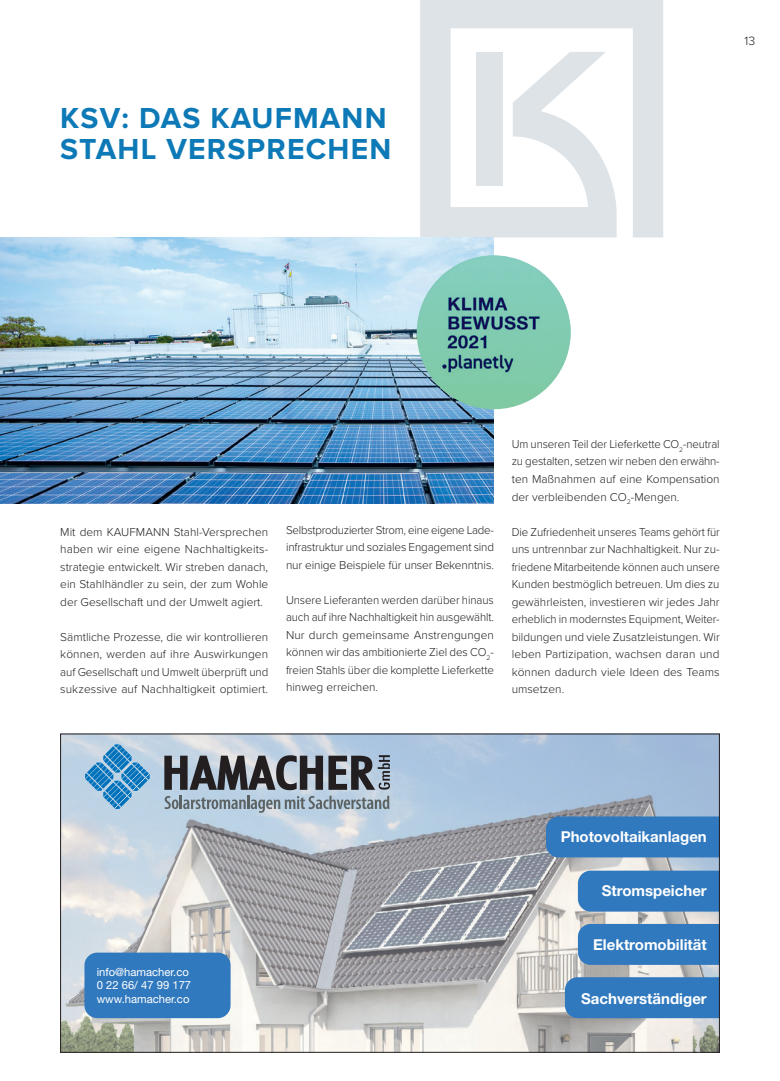
<style>
.page{position:relative;width:780px;height:1081px;background:#fff}
.page>*{position:absolute;margin:0;border:0;box-sizing:border-box;transform-origin:0 0}
.unter_Claim{font:700 30px "Proxima Nova";letter-spacing:.04em;color:#0d79b6}
.t1{font:700 15px "Helvetica Neue LT Std";color:#fff}
.Historie{font:300 12.5px "Proxima Nova";color:#231f20}
.copy{font:300 11.88px/17.5px "Proxima Nova";color:#231f20;text-align:justify}
.copy-2{font:300 11.88px/17.5px "Proxima Nova";color:#231f20;text-align:justify;scale:.96 1}
.t2{font:11.25px/13.5px "Helvetica Neue LT Std";color:#fff}
</style>
<div class="page">
<svg style="left:420px;top:0;width:243px;height:237px;fill:#dee3e7"></svg>
<img style="left:0;top:237px;width:494px;height:266px">
<img style="left:416px;top:255px;width:154px;height:154px;border-radius:77px">
<img style="left:62px;top:735px;width:655px;height:315px">
<div style="left:84px;top:952px;width:146px;height:66px;background:#3179be;border-radius:13px"></div>
<div style="left:546px;top:816px;width:171px;height:41px;background:#3179be"></div>
<div style="left:578px;top:870px;width:139px;height:41px;background:#3179be"></div>
<div style="left:578px;top:924px;width:139px;height:41px;background:#3179be"></div>
<div style="left:565px;top:977px;width:152px;height:41px;background:#3179be"></div>
<svg style="left:164px;top:755px;width:226px;height:35px;background:#6b6f77"></svg>
<svg style="left:85px;top:744px;width:65px;height:65px;background:#76aed4"></svg>
<svg style="left:164px;top:796px;width:225px;height:16px;background:#9bacb8"></svg>
<p class="unter_Claim" style="left:60px;top:101px;width:328px">KSV: DAS KAUFMANN</p>
<p class="unter_Claim" style="left:60px;top:132px;width:332px">STAHL VERSPRECHEN</p>
<p class="Historie" style="left:744px;top:32px;width:12px">13</p>
<p class="copy" style="left:60px;top:522px;width:209px">Mit dem KAUFMANN Stahl-Versprechen haben wir eine eigene Nachhaltigkeits&shy;strategie entwickelt. Wir streben danach, ein Stahlhändler zu sein, der zum Wohle der Gesellschaft und der Umwelt agiert.</p>
<p class="copy" style="left:60px;top:627px;width:209px">Sämtliche Prozesse, die wir kontrollieren können, werden auf ihre Auswirkungen auf Gesellschaft und Umwelt überprüft und sukzessive auf Nachhaltigkeit optimiert.</p>
<p class="copy" style="left:286px;top:520px;width:209px">Selbstproduzierter Strom, eine eigene Lade&shy;infrastruktur und soziales Engagement sind nur einige Beispiele für unser Bekenntnis.</p>
<p class="copy" style="left:286px;top:590px;width:209px">Unsere Lieferanten werden darüber hinaus auch auf ihre Nachhaltigkeit hin ausgewählt.<br>Nur durch gemeinsame Anstrengungen können wir das ambitionierte Ziel des CO<sub>2</sub>- freien Stahls über die komplette Lieferkette hinweg erreichen.</p>
<p class="copy-2" style="left:511px;top:435px;width:218px">Um unseren Teil der Lieferkette CO<sub>2</sub>-neutral zu gestalten, setzen wir neben den erwähn&shy;ten Maßnahmen auf eine Kompensation der verbleibenden CO<sub>2</sub>-Mengen.</p>
<p class="copy" style="left:511px;top:522px;width:210px">Die Zufriedenheit unseres Teams gehört für uns untrennbar zur Nachhaltigkeit. Nur zu&shy;friedene Mitarbeitende können auch unsere Kunden bestmöglich betreuen. Um dies zu gewährleisten, investieren wir jedes Jahr erheblich in modernstes Equipment, Weiter&shy;bildungen und viele Zusatzleistungen. Wir leben Partizipation, wachsen daran und können dadurch viele Ideen des Teams umsetzen.</p>
<p class="t2" style="left:97px;top:964px;width:96px">info@hamacher.co<br>0 22 66/ 47 99 177 www.hamacher.co</p>
<p class="t1" style="left:560px;top:827px;width:148px">Photovoltaikanlagen</p>
<p class="t1" style="left:601px;top:881px;width:106px">Stromspeicher</p>
<p class="t1" style="left:593px;top:935px;width:115px">Elektromobilität</p>
<p class="t1" style="left:581px;top:989px;width:127px">Sachverständiger</p>
</div>
